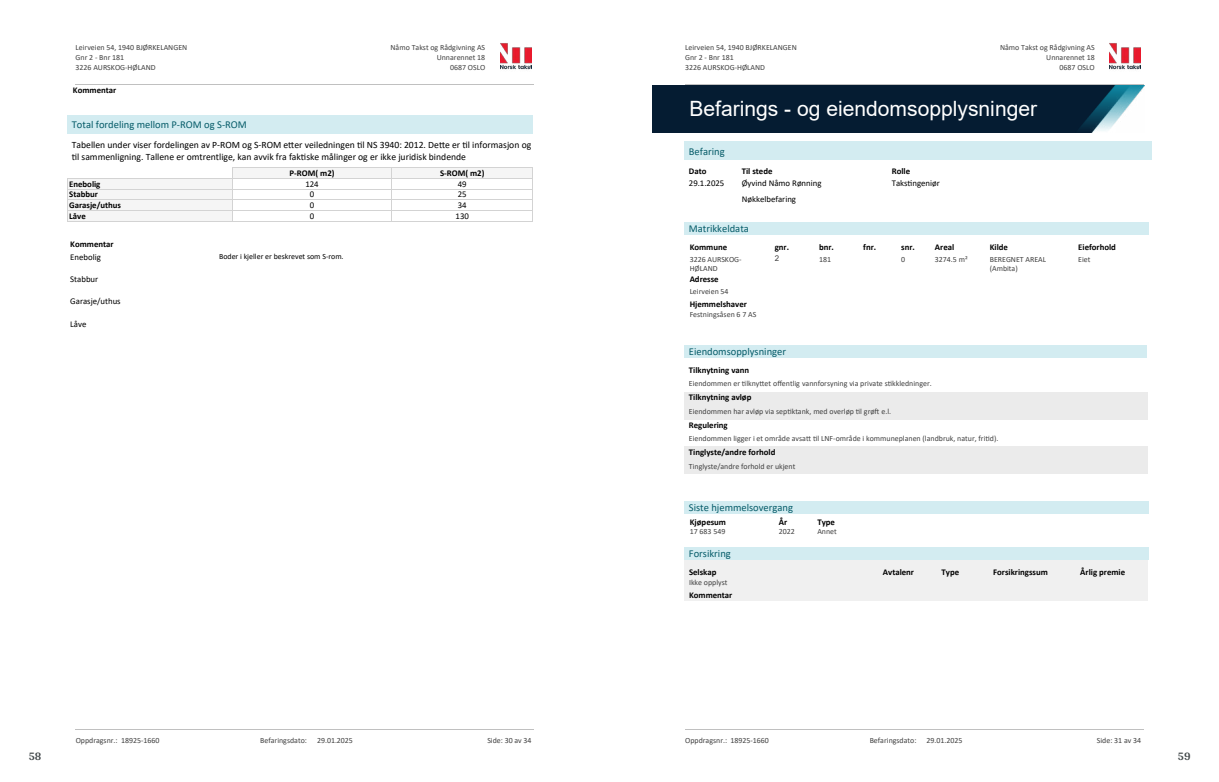
<style>
.page{position:relative;width:1219px;height:782px;background:#fff}
.page>*{position:absolute;margin:0;border:0;box-sizing:border-box;transform-origin:0 0}
.t1{font:21.1px "Arial";color:#fff}
.t2{font:700 12px "Arya";color:#414749}
.t3{font:10.5px "Calibri";color:#065c69}
.t4{font:9.7px/11.8px "Calibri";color:#000}
.t5{font:700 8.8px "Calibri";color:#000}
.t6{font:8.8px "Calibri";color:#000}
.t7{font:7.9px/9.7px "Calibri";color:#404040}
.t8{font:7.9px "Calibri";color:#000}
.t9{font:7.9px "Arial";color:#404040}
</style>
<div class="page">
<div style="left:232px;top:167px;width:160px;height:11px;background:#f5f5f5"></div>
<hr style="left:232px;top:167px;width:160px;height:1px;background:#d3d3d3">
<div style="left:392px;top:167px;width:141px;height:11px;background:#f5f5f5"></div>
<hr style="left:392px;top:167px;width:141px;height:1px;background:#d3d3d3">
<div style="left:67px;top:178px;width:165px;height:11px;background:#f5f5f5"></div>
<hr style="left:67px;top:178px;width:165px;height:1px;background:#d3d3d3">
<hr style="left:232px;top:178px;width:160px;height:1px;background:#d3d3d3">
<hr style="left:392px;top:178px;width:141px;height:1px;background:#d3d3d3">
<div style="left:67px;top:189px;width:165px;height:11px;background:#f5f5f5"></div>
<hr style="left:67px;top:189px;width:165px;height:1px;background:#d3d3d3">
<hr style="left:232px;top:189px;width:160px;height:1px;background:#d3d3d3">
<hr style="left:392px;top:189px;width:141px;height:1px;background:#d3d3d3">
<div style="left:67px;top:200px;width:165px;height:10px;background:#f5f5f5"></div>
<hr style="left:67px;top:200px;width:165px;height:1px;background:#d3d3d3">
<hr style="left:232px;top:200px;width:160px;height:1px;background:#d3d3d3">
<hr style="left:392px;top:200px;width:141px;height:1px;background:#d3d3d3">
<div style="left:67px;top:210px;width:165px;height:11px;background:#f5f5f5"></div>
<svg style="left:67px;top:179px;width:1px;height:42px"></svg>
<hr style="left:67px;top:210px;width:165px;height:1px;background:#d3d3d3">
<hr style="left:67px;top:221px;width:165px;height:1px;background:#d3d3d3">
<svg style="left:232px;top:168px;width:1px;height:53px"></svg>
<hr style="left:232px;top:210px;width:160px;height:1px;background:#d3d3d3">
<hr style="left:232px;top:221px;width:160px;height:1px;background:#d3d3d3">
<hr style="left:392px;top:210px;width:141px;height:1px;background:#d3d3d3">
<hr style="left:392px;top:221px;width:141px;height:1px;background:#d3d3d3">
<div style="left:67px;top:115px;width:465px;height:19px;background:#d3ecf1"></div>
<img style="left:500px;top:43px;width:31px;height:27px">
<hr style="left:76px;top:84px;width:458px;height:1px;background:#c0c0c0">
<hr style="left:76px;top:729px;width:458px;height:1px;background:#c0c0c0">
<div style="left:684px;top:141px;width:468px;height:19px;background:#d3ecf1"></div>
<div style="left:684px;top:222px;width:465px;height:13px;background:#d3ecf1"></div>
<div style="left:684px;top:392px;width:464px;height:27px;background:#ebebeb"></div>
<div style="left:684px;top:446px;width:464px;height:28px;background:#ebebeb"></div>
<div style="left:684px;top:345px;width:463px;height:13px;background:#d3ecf1"></div>
<div style="left:684px;top:501px;width:465px;height:13px;background:#d3ecf1"></div>
<img style="left:653px;top:85px;width:492px;height:48px">
<div style="left:684px;top:547px;width:465px;height:13px;background:#d3ecf1"></div>
<div style="left:684px;top:560px;width:464px;height:40px;background:#f0f0f0"></div>
<img style="left:1110px;top:43px;width:31px;height:27px">
<hr style="left:685px;top:84px;width:458px;height:1px;background:#c0c0c0">
<hr style="left:685px;top:729px;width:458px;height:1px;background:#c0c0c0">
<p class="t7" style="left:76px;top:43px;width:113px">Leirveien 54, 1940 BJØRKELANGEN<br>Gnr 2 - Bnr 181<br>3226 AURSKOG-HØLAND</p>
<p class="t7" style="left:391px;top:43px;width:96px">Nåmo Takst og Rådgivning AS</p>
<p class="t7" style="left:437px;top:52px;width:50px">Unnarennet 18</p>
<p class="t7" style="left:450px;top:62px;width:37px">0687 OSLO</p>
<p class="t5" style="left:73px;top:84px;width:45px">Kommentar</p>
<h3 class="t3" style="left:72px;top:117px;width:177px">Total fordeling mellom P-ROM og S-ROM</h3>
<p class="t4" style="left:72px;top:138px;width:461px">Tabellen under viser fordelingen av P-ROM og S-ROM e琀琀er veiledningen 琀椀l NS 3940: 2012. De琀琀e er 琀椀l informasjon og琀椀l sammenligning. Tallene er omtrentlige, kan avvik fra fak琀椀ske målinger og er ikke juridisk bindende</p>
<p class="t5" style="left:290px;top:167px;width:46px">P-ROM( m2)</p>
<p class="t5" style="left:440px;top:167px;width:46px">S-ROM( m2)</p>
<p class="t5" style="left:69px;top:177px;width:33px">Enebolig</p>
<p class="t6" style="left:305px;top:178px;width:15px">124</p>
<p class="t6" style="left:458px;top:178px;width:10px">49</p>
<p class="t5" style="left:69px;top:188px;width:30px">Stabbur</p>
<p class="t6" style="left:310px;top:188px;width:6px">0</p>
<p class="t6" style="left:458px;top:188px;width:10px">25</p>
<p class="t5" style="left:69px;top:199px;width:53px">Garasje/uthus</p>
<p class="t6" style="left:310px;top:199px;width:6px">0</p>
<p class="t6" style="left:458px;top:199px;width:10px">34</p>
<p class="t5" style="left:69px;top:210px;width:18px">Låve</p>
<p class="t6" style="left:310px;top:210px;width:6px">0</p>
<p class="t6" style="left:456px;top:210px;width:15px">130</p>
<p class="t5" style="left:70px;top:237px;width:45px">Kommentar</p>
<p class="t6" style="left:70px;top:251px;width:32px">Enebolig</p>
<p class="t8" style="left:219px;top:251px;width:126px">Boder i kjeller er beskrevet som S-rom.</p>
<p class="t6" style="left:70px;top:273px;width:30px">Stabbur</p>
<p class="t6" style="left:70px;top:295px;width:52px">Garasje/uthus</p>
<p class="t6" style="left:70px;top:317px;width:18px">Låve</p>
<h2 class="t2" style="left:28px;top:749px;width:15px">58</h2>
<p class="t7" style="left:76px;top:735px;width:85px">Oppdragsnr.: 18925-1660</p>
<p class="t7" style="left:260px;top:735px;width:48px">Befaringsdato:</p>
<p class="t7" style="left:317px;top:735px;width:37px">29.01.2025</p>
<p class="t7" style="left:487px;top:735px;width:46px">Side: 30 av 34</p>
<p class="t7" style="left:685px;top:43px;width:113px">Leirveien 54, 1940 BJØRKELANGEN<br>Gnr 2 - Bnr 181<br>3226 AURSKOG-HØLAND</p>
<p class="t7" style="left:1000px;top:43px;width:96px">Nåmo Takst og Rådgivning AS</p>
<p class="t7" style="left:1046px;top:52px;width:50px">Unnarennet 18</p>
<p class="t7" style="left:1059px;top:62px;width:37px">0687 OSLO</p>
<h1 class="t1" style="left:689px;top:94px;width:349px">Befarings - og eiendomsopplysninger</h1>
<h3 class="t3" style="left:689px;top:144px;width:37px">Befaring</h3>
<p class="t5" style="left:689px;top:165px;width:19px">Dato</p>
<p class="t5" style="left:742px;top:165px;width:32px">Til stede</p>
<p class="t5" style="left:892px;top:165px;width:20px">Rolle</p>
<p class="t6" style="left:689px;top:177px;width:37px">29.1.2025</p>
<p class="t6" style="left:742px;top:177px;width:81px">Øyvind Nåmo Rønning</p>
<p class="t6" style="left:892px;top:177px;width:50px">Taks琀椀ngeniør</p>
<p class="t6" style="left:742px;top:193px;width:56px">Nøkkelbefaring</p>
<h3 class="t3" style="left:689px;top:221px;width:61px">Matrikkeldata</h3>
<p class="t5" style="left:690px;top:240px;width:39px">Kommune</p>
<p class="t7" style="left:690px;top:254px;width:54px">3226 AURSKOG-<br>HØLAND</p>
<p class="t5" style="left:863px;top:240px;width:14px">fnr.</p>
<p class="t5" style="left:901px;top:240px;width:15px">snr.</p>
<p class="t7" style="left:901px;top:254px;width:6px">0</p>
<p class="t5" style="left:819px;top:240px;width:16px">bnr.</p>
<p class="t7" style="left:819px;top:254px;width:14px">181</p>
<p class="t5" style="left:935px;top:240px;width:21px">Areal</p>
<p class="t7" style="left:935px;top:254px;width:34px">3274.5 m²</p>
<p class="t5" style="left:775px;top:240px;width:16px">gnr.</p>
<p class="t9" style="left:775px;top:253px;width:6px">2</p>
<p class="t5" style="left:690px;top:272px;width:30px">Adresse</p>
<p class="t7" style="left:690px;top:286px;width:40px">Leirveien 54</p>
<p class="t5" style="left:690px;top:298px;width:59px">Hjemmelshaver</p>
<p class="t7" style="left:690px;top:309px;width:68px">Festningsåsen 6 7 AS</p>
<h3 class="t3" style="left:689px;top:344px;width:99px">Eiendomsopplysninger</h3>
<p class="t5" style="left:990px;top:240px;width:20px">Kilde</p>
<p class="t7" style="left:990px;top:254px;width:58px">BEREGNET AREAL (Ambita)</p>
<p class="t5" style="left:689px;top:363px;width:62px">Tilknytning vann</p>
<p class="t7" style="left:689px;top:406px;width:204px">Eiendommen har avløp via sep琀椀ktank, med overløp 琀椀l grø昀琀 e.l.</p>
<p class="t7" style="left:689px;top:378px;width:244px">Eiendommen er 琀椀lkny琀琀et o昀昀entlig vannforsyning via private s琀椀kkledninger.</p>
<p class="t5" style="left:689px;top:391px;width:64px">Tilknytning avløp</p>
<p class="t7" style="left:689px;top:433px;width:311px">Eiendommen ligger i et område avsa琀琀 琀椀l LNF-område i kommuneplanen (landbruk, natur, fri琀椀d).</p>
<p class="t5" style="left:689px;top:418px;width:40px">Regulering</p>
<p class="t7" style="left:689px;top:460px;width:108px">Tinglyste/andre forhold er ukjent</p>
<p class="t5" style="left:689px;top:446px;width:88px">Tinglyste/andre forhold</p>
<h3 class="t3" style="left:689px;top:500px;width:106px">Siste hjemmelsovergang</h3>
<p class="t5" style="left:690px;top:515px;width:38px">Kjøpesum</p>
<p class="t7" style="left:690px;top:526px;width:37px">17 683 549</p>
<p class="t5" style="left:779px;top:515px;width:10px">År</p>
<p class="t7" style="left:779px;top:526px;width:18px">2022</p>
<p class="t5" style="left:817px;top:515px;width:19px">Type</p>
<p class="t7" style="left:817px;top:526px;width:21px">Annet</p>
<p class="t5" style="left:1078px;top:240px;width:39px">Eieforhold</p>
<p class="t7" style="left:1078px;top:254px;width:14px">Eiet</p>
<h3 class="t3" style="left:689px;top:546px;width:43px">Forsikring</h3>
<p class="t5" style="left:689px;top:565px;width:29px">Selskap</p>
<p class="t5" style="left:883px;top:565px;width:33px">Avtalenr</p>
<p class="t5" style="left:942px;top:565px;width:19px">Type</p>
<p class="t5" style="left:993px;top:565px;width:56px">Forsikringssum</p>
<p class="t5" style="left:1080px;top:565px;width:46px">Årlig premie</p>
<p class="t7" style="left:689px;top:577px;width:40px">Ikke opplyst</p>
<p class="t5" style="left:689px;top:589px;width:45px">Kommentar</p>
<p class="t7" style="left:685px;top:735px;width:85px">Oppdragsnr.: 18925-1660</p>
<p class="t7" style="left:870px;top:735px;width:48px">Befaringsdato:</p>
<p class="t7" style="left:926px;top:735px;width:37px">29.01.2025</p>
<p class="t7" style="left:1097px;top:735px;width:46px">Side: 31 av 34</p>
<h2 class="t2" style="left:1177px;top:749px;width:15px">59</h2>
</div>
